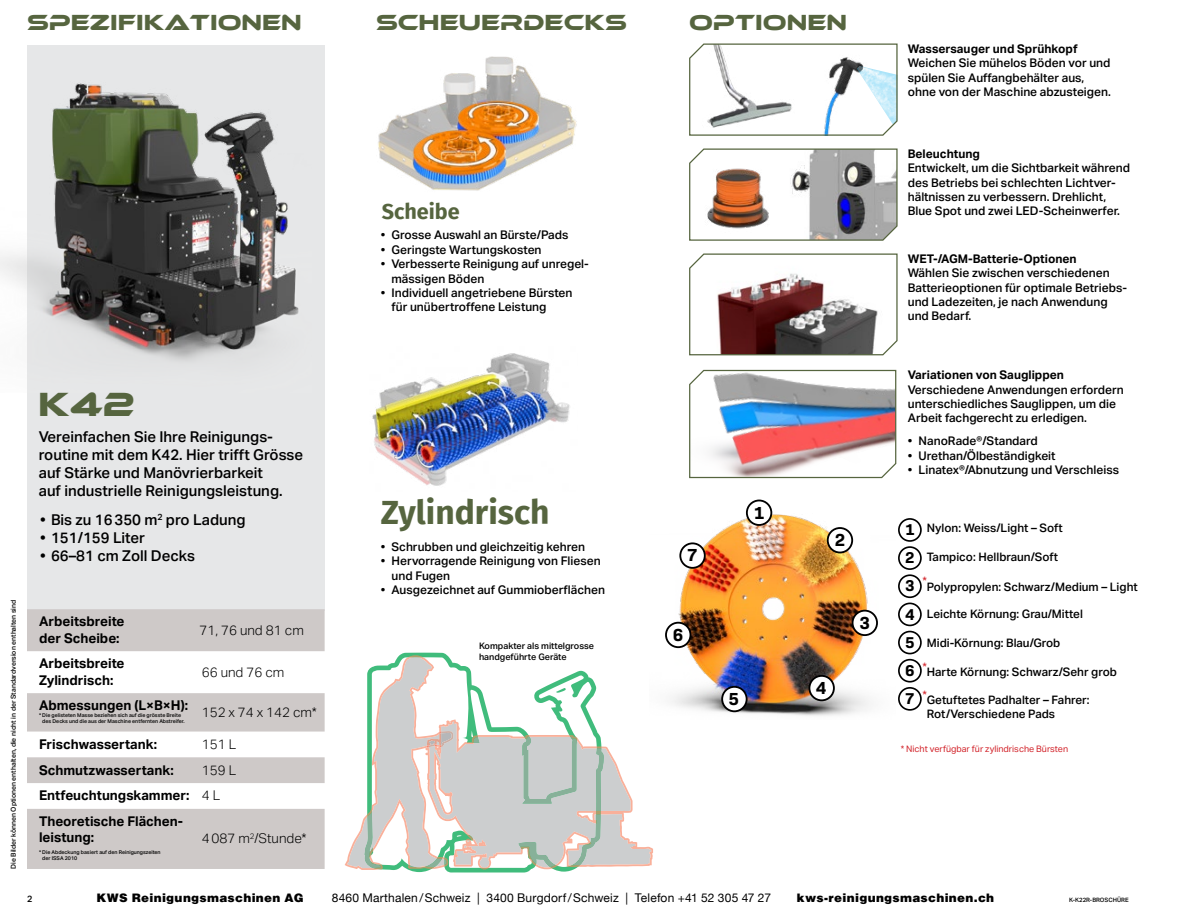
<style>
.page{position:relative;width:1188px;height:918px;background:#fff}
.page>*{position:absolute;margin:0;border:0;box-sizing:border-box;transform-origin:0 0}
.t1{font:34.5px "Ethnocentric Rg";color:#56653f}
.t2{font:700 33.6px "Fira Sans";color:#56653f}
.t3{font:22.5px "Ethnocentric Rg";color:#56653f}
.t4{font:700 21.6px "Fira Sans";color:#56653f}
.t5{font:700 17.7px "Bio Sans";color:#000}
.t6{font:700 15.9px/28.2px "Bio Sans";color:#000;text-align:justify}
.t7{font:500 15px/18px "Aktiv Grotesk";color:#000}
.t8{font:700 13.5px/16.2px "Aktiv Grotesk";color:#000}
.t9{font:300 13.5px "Aktiv Grotesk";color:#000}
.t10{font:500 12px/14.4px "Aktiv Grotesk";color:#000}
.t11{font:700 12px "Aktiv Grotesk";color:#000}
.t12{font:12px "Helvetica Neue";letter-spacing:.015em;color:#000}
.t13{font:900 12px "Helvetica";letter-spacing:.02em;color:#000}
.t14{font:500 11.7px/14.1px "Aktiv Grotesk";color:#000}
.t15{font:11.7px "Aktiv Grotesk";color:#d2232a}
.t16{font:500 9px/10.8px "Aktiv Grotesk";color:#000}
.t17{font:9px "Aktiv Grotesk";color:#d2232a}
.t18{font:500 6.9px "Aktiv Grotesk";color:#000}
.t19{font:500 6px "Aktiv Grotesk";color:#000}
.t20{font:500 5.25px/6.3px "Aktiv Grotesk";color:#000}
.s1{font-weight:300}
</style>
<div class="page">
<div style="left:27px;top:45px;width:297px;height:565px;background:#e6e7e8"></div>
<img style="left:0;top:83px;width:299px;height:279px">
<svg style="left:689px;top:253px;width:209px;height:103px"></svg>
<img style="left:689px;top:369px;width:208px;height:110px">
<img style="left:378px;top:56px;width:199px;height:135px">
<img style="left:372px;top:353px;width:198px;height:133px">
<svg style="left:27px;top:609px;width:298px;height:260px;fill:#cec9c8"></svg>
<svg style="left:689px;top:148px;width:209px;height:93px"></svg>
<img style="left:690px;top:156px;width:121px;height:83px">
<svg style="left:400px;top:653px;width:172px;height:220px"></svg>
<svg style="left:345px;top:655px;width:308px;height:215px"></svg>
<img style="left:649px;top:508px;width:229px;height:211px">
<div style="left:747px;top:500px;width:24px;height:25px;background:#fff;border-radius:50%"></div>
<div style="left:746px;top:500px;width:26px;height:26px;border:2px solid #000;border-radius:50%"></div>
<div style="left:680px;top:543px;width:25px;height:25px;background:#fff;border-radius:50%"></div>
<div style="left:679px;top:542px;width:27px;height:27px;border:2px solid #000;border-radius:50%"></div>
<div style="left:722px;top:687px;width:25px;height:24px;background:#fff;border-radius:50%"></div>
<div style="left:721px;top:686px;width:27px;height:26px;border:2px solid #000;border-radius:50%"></div>
<div style="left:809px;top:676px;width:25px;height:24px;background:#fff;border-radius:50%"></div>
<div style="left:808px;top:675px;width:27px;height:26px;border:2px solid #000;border-radius:50%"></div>
<div style="left:853px;top:611px;width:24px;height:24px;background:#fff;border-radius:50%"></div>
<div style="left:852px;top:610px;width:26px;height:26px;border:2px solid #000;border-radius:50%"></div>
<div style="left:828px;top:528px;width:24px;height:25px;background:#fff;border-radius:50%"></div>
<div style="left:827px;top:527px;width:26px;height:26px;border:2px solid #000;border-radius:50%"></div>
<div style="left:666px;top:623px;width:24px;height:24px;background:#fff;border-radius:50%"></div>
<div style="left:665px;top:622px;width:26px;height:26px;border:2px solid #000;border-radius:50%"></div>
<div style="left:898px;top:518px;width:24px;height:24px;border:2px solid #000;border-radius:50%"></div>
<div style="left:898px;top:546px;width:24px;height:24px;border:2px solid #000;border-radius:50%"></div>
<div style="left:898px;top:574px;width:24px;height:24px;border:2px solid #000;border-radius:50%"></div>
<div style="left:898px;top:603px;width:24px;height:23px;border:2px solid #000;border-radius:50%"></div>
<div style="left:898px;top:631px;width:24px;height:23px;border:2px solid #000;border-radius:50%"></div>
<div style="left:898px;top:659px;width:24px;height:24px;border:2px solid #000;border-radius:50%"></div>
<div style="left:898px;top:687px;width:24px;height:24px;border:2px solid #000;border-radius:50%"></div>
<svg style="left:689px;top:43px;width:209px;height:93px"></svg>
<h3 class="t3" style="left:27px;top:9px;width:276px">SPEZIFIKATIONEN</h3>
<h3 class="t3" style="left:376px;top:9px;width:252px">SCHEUERDECKS</h3>
<h3 class="t3" style="left:689px;top:9px;width:159px">OPTIONEN</h3>
<p class="t11" style="left:908px;top:41px;width:171px">Wassersauger und Sprühkopf</p>
<p class="t10" style="left:908px;top:56px;width:205px">Weichen Sie mühelos Böden vor und spülen Sie Auffangbehälter aus, ohne von der Maschine abzusteigen.</p>
<h3 class="t4" style="left:382px;top:193px;width:80px">Scheibe</h3>
<p class="t10" style="left:381px;top:228px;width:189px">• Grosse Auswahl an Bürste/Pads</p>
<p class="t10" style="left:381px;top:242px;width:162px">• Geringste Wartungskosten</p>
<p class="t10" style="left:392px;top:257px;width:198px;text-indent:-11px">• Verbesserte Reinigung auf unregel&shy;mässigen Böden</p>
<p class="t10" style="left:392px;top:285px;width:183px;text-indent:-11px">• Individuell angetriebene Bürsten für unübertroffene Leistung</p>
<p class="t11" style="left:908px;top:146px;width:74px">Beleuchtung</p>
<p class="t10" style="left:908px;top:161px;width:224px">Entwickelt, um die Sichtbarkeit während des Betriebs bei schlechten Lichtver&shy;hältnissen zu verbessern. Drehlicht, Blue Spot und zwei LED-Scheinwerfer.</p>
<p class="t11" style="left:908px;top:251px;width:170px">WET-/AGM-Batterie-Optionen</p>
<p class="t10" style="left:908px;top:266px;width:220px">Wählen Sie zwischen verschiedenen<br>Batterieoptionen für optimale Betriebs&shy;und Ladezeiten, je nach Anwendung und Bedarf.</p>
<p class="t18" style="left:9px;top:869px;width:271px;rotate:-90deg">Die Bilder können Optionen enthalten, die nicht in der Standardversion enthalten sind</p>
<h1 class="t1" style="left:38px;top:383px;width:98px">K42</h1>
<p class="t7" style="left:39px;top:428px;width:266px">Vereinfachen Sie Ihre Reinigungs&shy;routine mit dem K42. Hier trifft Grösse auf Stärke und Manövrierbarkeit<br>auf industrielle Reinigungsleistung.</p>
<p class="t7" style="left:40px;top:510px;width:207px">• Bis zu 16350 m<sup>2</sup> pro Ladung</p>
<p class="t7" style="left:40px;top:528px;width:106px">• 151/159 Liter</p>
<p class="t7" style="left:40px;top:546px;width:156px">• 66–81 cm Zoll Decks</p>
<p class="t8" style="left:39px;top:613px;width:87px">Arbeitsbreite der Scheibe:</p>
<p class="t9" style="left:199px;top:622px;width:106px">71, 76 und 81 cm</p>
<p class="t8" style="left:39px;top:655px;width:87px">Arbeitsbreite<br>Zylindrisch:</p>
<p class="t9" style="left:202px;top:664px;width:84px">66 und 76 cm</p>
<p class="t8" style="left:39px;top:697px;width:151px">Abmessungen (L×B×H):</p>
<p class="t20" style="left:42px;top:712px;width:144px;text-indent:-3px">* Die gelisteten Masse beziehen sich auf die grösste Breite des Decks und die aus der Maschine entfernten Abstreifer.</p>
<p class="t9" style="left:202px;top:704px;width:117px">152 x 74 x 142 cm*</p>
<p class="t8" style="left:39px;top:736px;width:120px">Frischwassertank:</p>
<p class="t9" style="left:202px;top:736px;width:36px">151 L</p>
<p class="t8" style="left:39px;top:761px;width:136px">Schmutzwassertank:</p>
<p class="t8" style="left:39px;top:757px;width:199px;line-height:25.8px;text-indent:163px"><span class="s1">159 L<br></span>Entfeuchtungs kammer: <span class="s1">4 L<br></span>Theoretische Flächen-</p>
<p class="t8" style="left:39px;top:829px;width:57px">leistung:</p>
<p class="t20" style="left:42px;top:849px;width:120px;text-indent:-3px">* Die Abdeckung basiert auf den Reinigungszeiten der ISSA 2010</p>
<p class="t9" style="left:202px;top:831px;width:106px">4087 m<sup>2</sup>/Stunde*</p>
<h2 class="t2" style="left:381px;top:484px;width:170px">Zylindrisch</h2>
<p class="t10" style="left:381px;top:539px;width:206px">• Schrubben und gleichzeitig kehren</p>
<p class="t10" style="left:392px;top:554px;width:211px;text-indent:-11px">• Hervorragende Reinigung von Fliesen und Fugen</p>
<p class="t10" style="left:381px;top:583px;width:226px">• Ausgezeichnet auf Gummioberflächen</p>
<p class="t16" style="left:479px;top:641px;width:117px">Kompakter als mittelgrosse handgeführte Geräte</p>
<h3 class="t5" style="left:687px;top:542px;width:12px">7</h3>
<h3 class="t5" style="left:673px;top:621px;width:12px">6</h3>
<h3 class="t5" style="left:754px;top:499px;width:12px">1</h3>
<h3 class="t5" style="left:729px;top:686px;width:12px">5</h3>
<h3 class="t5" style="left:835px;top:526px;width:12px">2</h3>
<h3 class="t5" style="left:816px;top:674px;width:12px">4</h3>
<h3 class="t5" style="left:860px;top:610px;width:12px">3</h3>
<p class="t11" style="left:908px;top:368px;width:158px">Variationen von Sauglippen</p>
<p class="t10" style="left:908px;top:382px;width:218px">Verschiedene Anwendungen erfordern unterschiedliches Sauglippen, um die<br>Arbeit fachgerecht zu erledigen.</p>
<p class="t10" style="left:908px;top:434px;width:132px">• NanoRade®/Standard</p>
<p class="t10" style="left:908px;top:448px;width:149px">• Urethan/Ölbeständigkeit</p>
<p class="t10" style="left:908px;top:463px;width:213px">• Linatex®/Abnutzung und Verschleiss</p>
<h3 class="t6" style="left:905px;top:514px;width:11px">1<br>2<br>3<br>4<br>5<br>6<br>7</h3>
<p class="t14" style="left:927px;top:521px;width:138px">Nylon: Weiss/Light – Soft</p>
<p class="t14" style="left:927px;top:550px;width:133px">Tampico: Hellbraun/Soft</p>
<p class="t14" style="left:927px;top:579px;width:212px">Polypropylen: Schwarz/Medium – Light</p>
<p class="t14" style="left:927px;top:607px;width:158px">Leichte Körnung: Grau/Mittel</p>
<p class="t14" style="left:927px;top:636px;width:135px">Midi-Körnung: Blau/Grob</p>
<p class="t14" style="left:927px;top:665px;width:192px">Harte Körnung: Schwarz/Sehr grob</p>
<p class="t15" style="left:923px;top:574px;width:6px">*</p>
<p class="t15" style="left:923px;top:660px;width:6px">*</p>
<p class="t15" style="left:923px;top:688px;width:6px">*</p>
<p class="t14" style="left:927px;top:693px;width:164px">Getuftetes Padhalter – Fahrer:<br>Rot/Verschiedene Pads</p>
<p class="t17" style="left:901px;top:744px;width:169px">* Nicht verfügbar für zylindrische Bürsten</p>
<p class="t16" style="left:27px;top:893px;width:7px">2</p>
<p class="t13" style="left:97px;top:890px;width:209px">KWS Reinigungsmaschinen AG</p>
<p class="t12" style="left:332px;top:889px;width:441px">8460 Marthalen/Schweiz | 3400 Burgdorf/Schweiz | Telefon +41 52 305 47 27</p>
<p class="t13" style="left:797px;top:890px;width:199px">kws-reinigungsmaschinen.ch</p>
<p class="t19" style="left:1069px;top:896px;width:61px">K-K22R-BROSCHÜRE</p>
</div>
